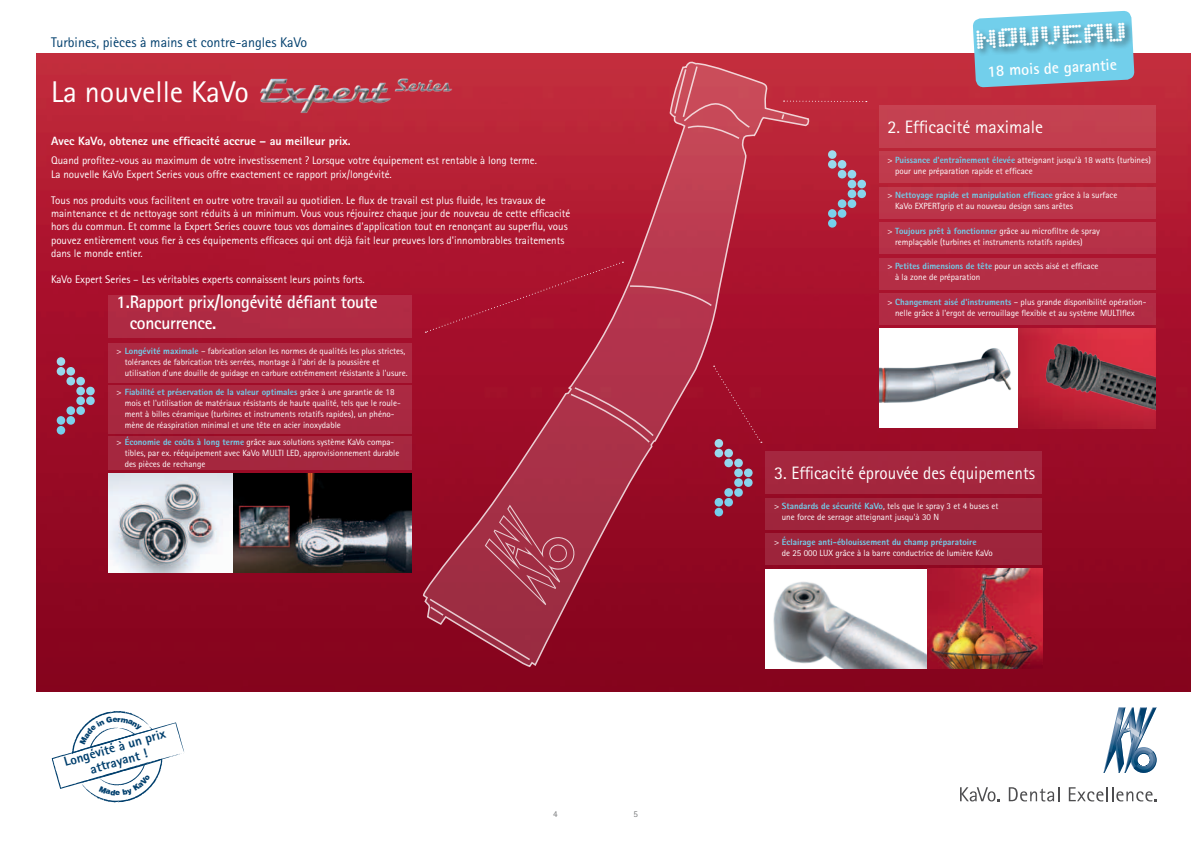
<style>
.page{position:relative;width:1191px;height:842px;background:#fff}
.page>*{position:absolute;margin:0;border:0;box-sizing:border-box;transform-origin:0 0}
.t1{font:30px "Agfa Rotis Sans Serif";color:#fff}
.t2{font:24px "Dot Font Eng";color:#fff}
.t3{font:18px "Agfa Rotis Sans Serif";color:#fff}
.t4{font:700 18px/21px "Agfa Rotis Sans Serif";letter-spacing:-.015em;color:#fff}
.t5{font:700 15.9px "Agfa Rotis Sans Serif";color:#fff}
.t6{font:14px "Agfa Rotis Sans Serif";color:#003f6d}
.t7{font:800 13.2px/14.2px "Agfa Rotis Sans Serif";color:#003f6d;text-align:center}
.t8{font:800 12px "Agfa Rotis Sans Serif";color:#fff}
.t9{font:11px/13.2px "Agfa Rotis Sans Serif";color:#fff}
.t10{font:9px/11px "Agfa Rotis Sans Serif";color:#fff}
.t11{font:9px "Agfa Rotis Sans Serif";color:#77797b}
.t12{font:900 7.7px "Helvetica";color:#003f6d}
.s1{font-weight:800;color:#72cfeb}
</style>
<div class="page">
<img style="left:37px;top:54px;width:1154px;height:638px">
<svg style="left:422px;top:61px;width:387px;height:605px;background:#a91c34"></svg>
<svg style="left:569px;top:386px;width:86px;height:58px;background:#b03b51"></svg>
<svg style="left:673px;top:65px;width:78px;height:75px;background:#cb5361"></svg>
<svg style="left:780px;top:112px;width:5px;height:9px"></svg>
<svg style="left:428px;top:505px;width:148px;height:157px;background:#9e2b41"></svg>
<svg style="left:57px;top:357px;width:38px;height:68px;background:#994660"></svg>
<svg style="left:828px;top:150px;width:38px;height:68px;background:#a95469"></svg>
<svg style="left:1103px;top:707px;width:53px;height:66px"></svg>
<svg style="left:1008px;top:787px;width:51px;height:14px"></svg>
<svg style="left:1068px;top:787px;width:89px;height:14px"></svg>
<svg style="left:960px;top:787px;width:40px;height:14px"></svg>
<div style="left:108px;top:436px;width:303px;height:33px;background:#a5273f"></div>
<img style="left:254px;top:73px;width:216px;height:42px">
<svg style="left:783px;top:100px;width:84px;height:3px"></svg>
<svg style="left:425px;top:262px;width:288px;height:71px;background:#ae1f39"></svg>
<img style="left:108px;top:473px;width:303px;height:100px">
<svg style="left:972px;top:11px;width:162px;height:77px;background:#8abfd6"></svg>
<div style="left:974px;top:21px;width:159px;height:36px;background:#231f20;opacity:.5"></div>
<div style="left:108px;top:385px;width:303px;height:49px;background:#a92841"></div>
<div style="left:108px;top:343px;width:303px;height:40px;background:#ad2a43"></div>
<div style="left:879px;top:152px;width:276px;height:31px;background:#c03b4d"></div>
<div style="left:879px;top:187px;width:276px;height:31px;background:#bb364a"></div>
<div style="left:879px;top:105px;width:276px;height:42px;background:#c44150"></div>
<div style="left:879px;top:223px;width:276px;height:31px;background:#b73248"></div>
<div style="left:879px;top:258px;width:276px;height:31px;background:#b42e45"></div>
<div style="left:879px;top:293px;width:276px;height:32px;background:#b22b44"></div>
<div style="left:765px;top:451px;width:277px;height:43px;background:#a5273e"></div>
<div style="left:765px;top:498px;width:277px;height:31px;background:#9f253c"></div>
<div style="left:765px;top:533px;width:277px;height:32px;background:#9d243b"></div>
<img style="left:765px;top:569px;width:162px;height:99px">
<img style="left:927px;top:569px;width:115px;height:99px">
<img style="left:1017px;top:329px;width:138px;height:99px">
<img style="left:1041px;top:329px;width:114px;height:96px">
<svg style="left:713px;top:366px;width:49px;height:140px;background:#9b223d"></svg>
<svg style="left:879px;top:329px;width:138px;height:99px"></svg>
<div style="left:108px;top:295px;width:303px;height:42px;background:#b12b43"></div>
<svg style="left:52px;top:711px;width:132px;height:91px"></svg>
<h3 class="t6" style="left:51px;top:34px;width:258px">Turbines, pièces à mains et contre-angles KaVo</h3>
<h1 class="t1" style="left:51px;top:74px;width:199px">La nouvelle KaVo</h1>
<h3 class="t8" style="left:51px;top:134px;width:301px">Avec KaVo, obtenez une efficacité accrue – au meilleur prix.</h3>
<p class="t9" style="left:51px;top:154px;width:487px">Quand profitez-vous au maximum de votre investissement ? Lorsque votre équipement est rentable à long terme.<br>La nouvelle KaVo Expert Series vous offre exactement ce rapport prix/longévité.</p>
<p class="t9" style="left:51px;top:193px;width:521px">Tous nos produits vous facilitent en outre votre travail au quotidien. Le flux de travail est plus fluide, les travaux de maintenance et de nettoyage sont réduits à un minimum. Vous vous réjouirez chaque jour de nouveau de cette efficacité hors du commun. Et comme la Expert Series couvre tous vos domaines d'application tout en renonçant au superflu, vous pouvez entièrement vous fier à ces équipements efficaces qui ont déjà fait leur preuves lors d'innombrables traitements dans le monde entier.</p>
<p class="t9" style="left:51px;top:273px;width:315px">KaVo Expert Series – Les véritables experts connaissent leurs points forts.</p>
<h3 class="t4" style="left:130px;top:291px;width:249px;text-indent:-13px">1.Rapport prix/longévité défiant toute concurrence.</h3>
<p class="t10" style="left:125px;top:346px;width:284px;text-indent:-8px">&gt; <span class="s1">Longévité maximale</span> – fabrication selon les normes de qualités les plus strictes, tolérances de fabrication très serrées, montage à l'abri de la poussière et utilisation d'une douille de guidage en carbure extrêmement résistante à l'usure.</p>
<p class="t10" style="left:125px;top:387px;width:278px;text-indent:-8px">&gt; <span class="s1">Fiabilité et préservation de la valeur optimales</span> grâce à une garantie de 18 mois et l'utilisation de matériaux résistants de haute qualité, tels que le roule&shy;ment à billes céramique (turbines et instruments rotatifs rapides), un phéno&shy;mène de réaspiration minimal et une tête en acier inoxydable</p>
<p class="t10" style="left:125px;top:436px;width:276px;text-indent:-8px">&gt; <span class="s1">Économie de coûts à long terme</span> grâce aux solutions système KaVo compa&shy;tibles, par ex. rééquipement avec KaVo MULTI LED, approvisionnement durable des pièces de rechange</p>
<h3 class="t7" style="left:62px;top:755px;width:107px;rotate:-16deg">Longévité à un prix attrayant !</h3>
<p class="t12" style="left:115px;top:787px;width:7px">e</p>
<p class="t11" style="left:553px;top:809px;width:6px">4</p>
<p class="t11" style="left:633px;top:809px;width:6px">5</p>
<h2 class="t2" style="left:976px;top:26px;width:152px;rotate:-3deg">NOUVEAU</h2>
<h3 class="t5" style="left:987px;top:61px;width:131px;rotate:-3deg">18 mois de garantie</h3>
<h3 class="t3" style="left:887px;top:116px;width:157px">2. Efficacité maximale</h3>
<p class="t10" style="left:895px;top:154px;width:257px;text-indent:-7px">&gt; <span class="s1">Puissance d'entraînement élevée</span> atteignant jusqu'à 18 watts (turbines) pour une préparation rapide et efficace</p>
<p class="t10" style="left:895px;top:190px;width:224px;text-indent:-7px">&gt; <span class="s1">Nettoyage rapide et manipulation efficace</span> grâce à la surface<br>KaVo EXPERTgrip et au nouveau design sans arêtes</p>
<p class="t10" style="left:895px;top:225px;width:206px;text-indent:-7px">&gt; <span class="s1">Toujours prêt à fonctionner</span> grâce au microfiltre de spray remplaçable (turbines et instruments rotatifs rapides)</p>
<p class="t10" style="left:895px;top:261px;width:205px;text-indent:-7px">&gt; <span class="s1">Petites dimensions de tête</span> pour un accès aisé et efficace à la zone de préparation</p>
<p class="t10" style="left:887px;top:296px;width:260px;text-align:center">&gt; <span class="s1">Changement aisé d'instruments</span> – plus grande disponibilité opération&shy;nelle grâce à l'ergot de verrouillage flexible et au système MULTIflex</p>
<h3 class="t3" style="left:774px;top:462px;width:262px">3. Efficacité éprouvée des équipements</h3>
<p class="t10" style="left:781px;top:501px;width:218px;text-indent:-7px">&gt; <span class="s1">Standards de sécurité KaVo</span>, tels que le spray 3 et 4 buses et une force de serrage atteignant jusqu'à 30 N</p>
<p class="t10" style="left:781px;top:536px;width:213px;text-indent:-7px">&gt; <span class="s1">Éclairage anti-éblouissement du champ préparatoire<br></span>de 25 000 LUX grâce à la barre conductrice de lumière KaVo</p>
</div>
